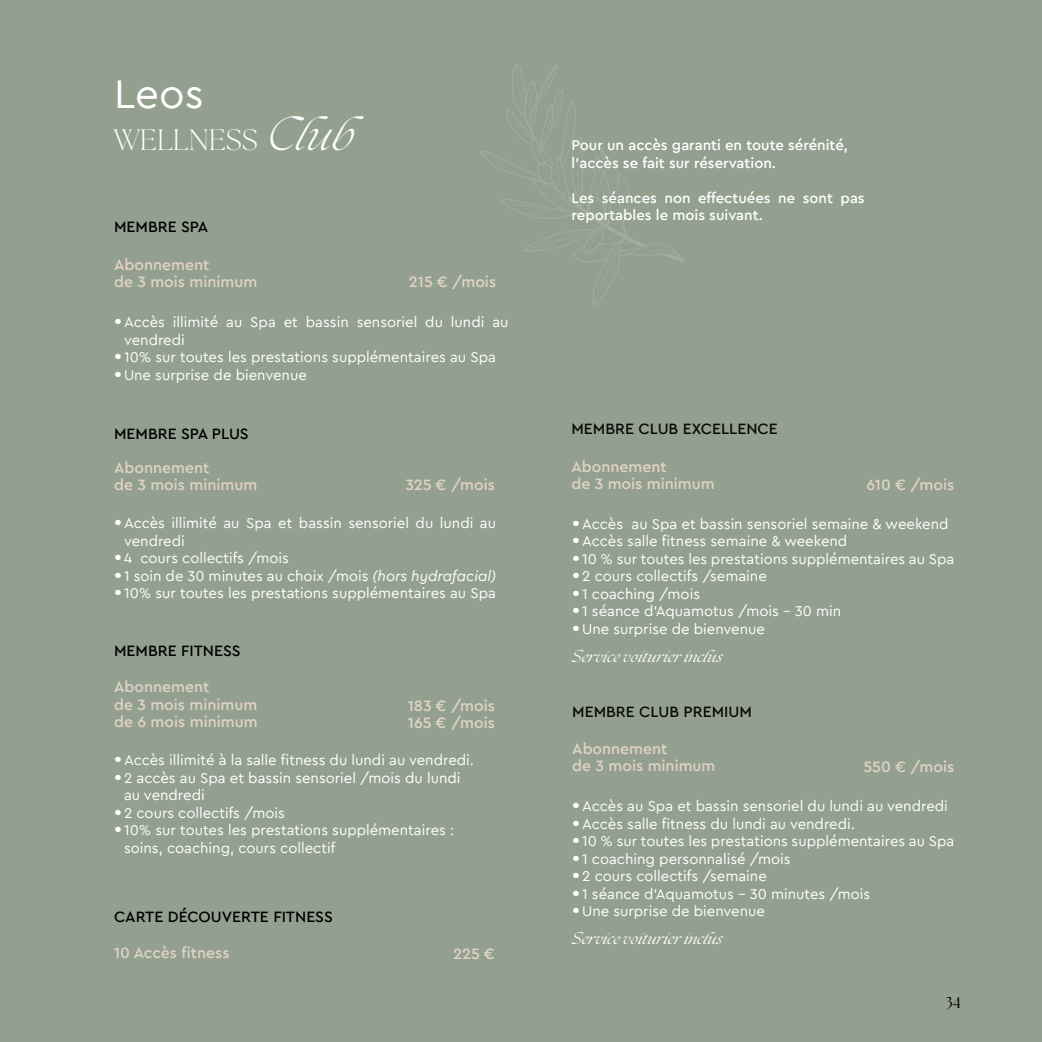
<style>
.page{position:relative;width:1042px;height:1042px;background:#93a090}
.page>*{position:absolute;margin:0;border:0;box-sizing:border-box;transform-origin:0 0}
.t1{font:42px "Cera Pro";color:#fff}
.t2{font:300 29.4px "The Seasons";color:#fff}
.t3{font:500 15.75px/17.5px "Cera Pro";color:#e2d3c7}
.t4{font:500 15.75px "Cera Pro";color:#000}
.t5{font:500 15.75px "Cera Pro";color:#0a0906}
.t6{font:15.75px "The Seasons";color:#000}
.t7{font:14.88px/17.5px "Cera Pro";color:#fff}
.t8{font:500 14.88px/17.5px "Cera Pro";color:#fff}
.t9{font:italic 14.88px "The Seasons";color:#fff}
.s1{font-style:italic;font-size:42px}
.s2{font-size:21px}
.s3{font-style:italic}
</style>
<div class="page">
<svg style="left:480px;top:64px;width:204px;height:242px"></svg>
<h1 class="t1" style="left:114px;top:64px;width:91px">Leos</h1>
<h2 class="t2" style="left:114px;top:121px;width:242px">WELLNESS <span class="s1">Club</span></h2>
<p class="t4" style="left:114px;top:215px;width:96px">MEMBRE SPA</p>
<p class="t3" style="left:114px;top:256px;width:145px">Abonnement<br>de 3 mois minimum</p>
<p class="t3" style="left:409px;top:273px;width:89px">215 € /mois</p>
<p class="t7" style="left:124px;top:313px;width:386px;text-indent:-10px"><span class="s2">•</span>Accès illimité au Spa et bassin sensoriel du lundi au vendredi</p>
<p class="t7" style="left:114px;top:348px;width:383px"><span class="s2">•</span>10% sur toutes les prestations supplémentaires au Spa</p>
<p class="t7" style="left:114px;top:366px;width:194px"><span class="s2">•</span>Une surprise de bienvenue</p>
<p class="t4" style="left:114px;top:422px;width:136px">MEMBRE SPA PLUS</p>
<p class="t3" style="left:114px;top:458px;width:145px">Abonnement<br>de 3 mois minimum</p>
<p class="t3" style="left:405px;top:476px;width:91px">325 € /mois</p>
<p class="t7" style="left:124px;top:514px;width:373px;text-indent:-10px"><span class="s2">•</span>Accès illimité au Spa et bassin sensoriel du lundi au vendredi</p>
<p class="t7" style="left:114px;top:549px;width:176px"><span class="s2">•</span>4 cours collectifs /mois</p>
<p class="t7" style="left:114px;top:567px;width:384px"><span class="s2">•</span>1 soin de 30 minutes au choix /mois <span class="s3">(hors hydrafacial)</span></p>
<p class="t7" style="left:114px;top:584px;width:383px"><span class="s2">•</span>10% sur toutes les prestations supplémentaires au Spa</p>
<p class="t4" style="left:114px;top:639px;width:128px">MEMBRE FITNESS</p>
<p class="t3" style="left:114px;top:678px;width:145px">Abonnement<br>de 3 mois minimum de 6 mois minimum</p>
<p class="t3" style="left:408px;top:696px;width:89px">183 € /mois<br>165 € /mois</p>
<p class="t7" style="left:114px;top:751px;width:361px"><span class="s2">•</span>Accès illimité à la salle fitness du lundi au vendredi.</p>
<p class="t7" style="left:124px;top:769px;width:338px;text-indent:-10px"><span class="s2">•</span>2 accès au Spa et bassin sensoriel /mois du lundi au vendredi</p>
<p class="t7" style="left:114px;top:804px;width:172px"><span class="s2">•</span>2 cours collectifs /mois</p>
<p class="t7" style="left:124px;top:821px;width:332px;text-indent:-10px"><span class="s2">•</span>10% sur toutes les prestations supplémentaires : soins, coaching, cours collectif</p>
<p class="t4" style="left:114px;top:905px;width:220px">CARTE DÉCOUVERTE FITNESS</p>
<p class="t3" style="left:114px;top:944px;width:117px">10 Accès fitness</p>
<p class="t3" style="left:453px;top:945px;width:43px">225 €</p>
<p class="t8" style="left:571px;top:136px;width:278px">Pour un accès garanti en toute sérénité, l’accès se fait sur réservation.</p>
<p class="t8" style="left:571px;top:189px;width:295px">Les séances non effectuées ne sont pas reportables le mois suivant.</p>
<p class="t5" style="left:571px;top:417px;width:208px">MEMBRE CLUB EXCELLENCE</p>
<p class="t3" style="left:571px;top:458px;width:145px">Abonnement<br>de 3 mois minimum</p>
<p class="t3" style="left:866px;top:476px;width:89px">610 € /mois</p>
<p class="t7" style="left:572px;top:515px;width:378px"><span class="s2">•</span>Accès au Spa et bassin sensoriel semaine &amp; weekend</p>
<p class="t7" style="left:572px;top:532px;width:277px"><span class="s2">•</span>Accès salle fitness semaine &amp; weekend</p>
<p class="t7" style="left:572px;top:550px;width:384px"><span class="s2">•</span>10 % sur toutes les prestations supplémentaires au Spa</p>
<p class="t7" style="left:572px;top:567px;width:196px"><span class="s2">•</span>2 cours collectifs /semaine</p>
<p class="t7" style="left:572px;top:585px;width:129px"><span class="s2">•</span>1 coaching /mois</p>
<p class="t7" style="left:572px;top:602px;width:270px"><span class="s2">•</span>1 séance d’Aquamotus /mois - 30 min</p>
<p class="t7" style="left:572px;top:620px;width:194px"><span class="s2">•</span>Une surprise de bienvenue</p>
<p class="t9" style="left:572px;top:646px;width:151px">Service voiturier inclus</p>
<p class="t5" style="left:572px;top:700px;width:181px">MEMBRE CLUB PREMIUM</p>
<p class="t3" style="left:572px;top:739px;width:145px">Abonnement<br>de 3 mois minimum</p>
<p class="t3" style="left:863px;top:758px;width:92px">550 € /mois</p>
<p class="t7" style="left:572px;top:797px;width:377px"><span class="s2">•</span>Accès au Spa et bassin sensoriel du lundi au vendredi</p>
<p class="t7" style="left:572px;top:814px;width:284px"><span class="s2">•</span>Accès salle fitness du lundi au vendredi.</p>
<p class="t7" style="left:572px;top:832px;width:384px"><span class="s2">•</span>10 % sur toutes les prestations supplémentaires au Spa</p>
<p class="t7" style="left:572px;top:849px;width:220px"><span class="s2">•</span>1 coaching personnalisé /mois</p>
<p class="t7" style="left:572px;top:867px;width:196px"><span class="s2">•</span>2 cours collectifs /semaine</p>
<p class="t7" style="left:572px;top:884px;width:299px"><span class="s2">•</span>1 séance d’Aquamotus – 30 minutes /mois</p>
<p class="t7" style="left:572px;top:902px;width:194px"><span class="s2">•</span>Une surprise de bienvenue</p>
<p class="t9" style="left:572px;top:928px;width:151px">Service voiturier inclus</p>
<p class="t6" style="left:945px;top:992px;width:17px">34</p>
</div>
